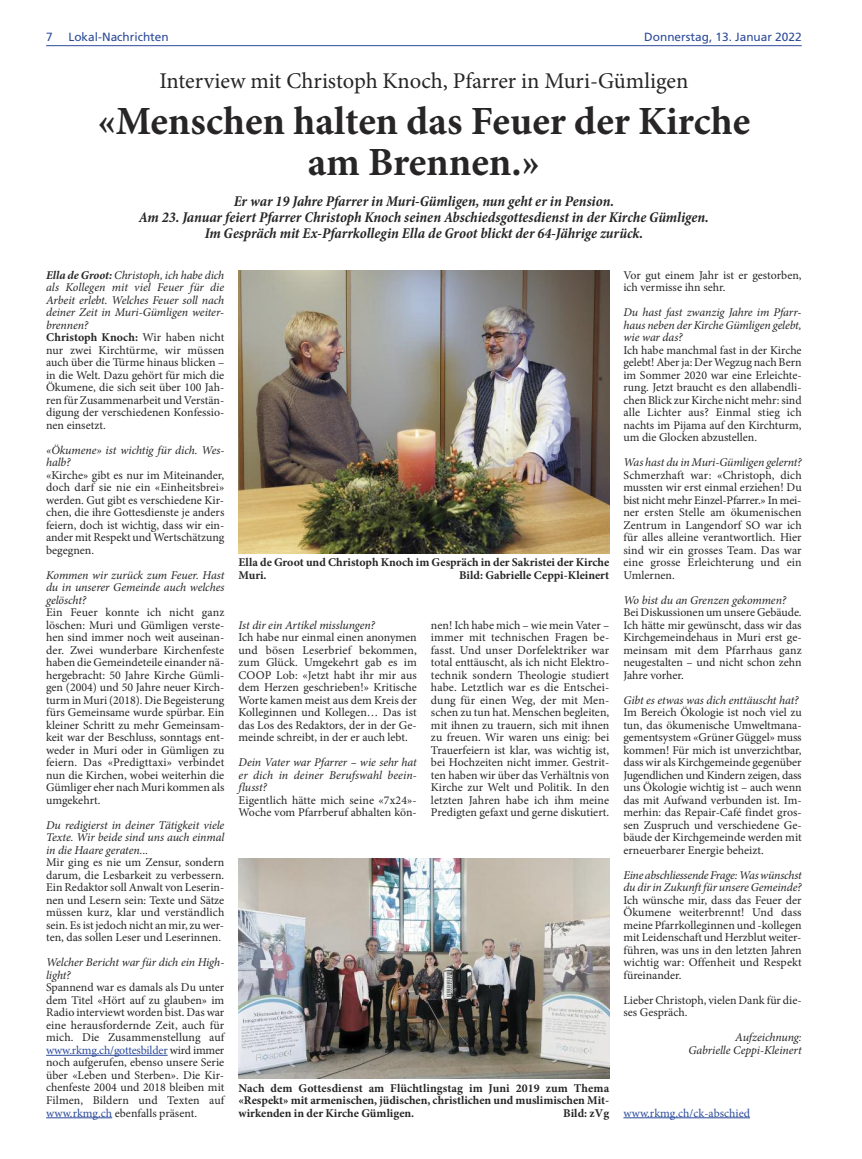
<style>
.page{position:relative;width:862px;height:1159px;background:#fff}
.page>*{position:absolute;margin:0;border:0;box-sizing:border-box;transform-origin:0 0}
.t1{font:700 40px/41.2px "Minion Pro";color:#272526;text-align:center}
.t2{font:22.5px "Minion Pro";color:#272526}
.t3{font:italic 700 condensed 15px/16.2px "Minion Pro";letter-spacing:-.005em;color:#272526;text-align:center}
.t4{font:11.88px/12.5px "Minion Pro";color:#272526;text-align:justify}
.t5{font:italic 11.88px/12.5px "Minion Pro";letter-spacing:-.01em;color:#272526;text-align:justify}
.t6{font:700 11.88px/12.5px "Minion Pro";color:#272526;text-align:justify}
.t7{font:11.88px "Frutiger";color:#2d4b9b}
.t8{font:11.88px "Minion Pro";color:#2d4b9b}
.s1{font-weight:700;font-style:italic}
.s2{font-style:italic}
.s3{font-weight:700}
.s4{color:#2d4b9b}
</style>
<div class="page">
<hr style="left:46px;top:45px;width:755px;height:1px;background:#2d4b9b">
<hr style="left:46px;top:1055px;width:121px;height:1px;background:#2d4b9b">
<hr style="left:46px;top:1117px;width:66px;height:1px;background:#2d4b9b">
<hr style="left:623px;top:1117px;width:126px;height:1px;background:#2d4b9b">
<img style="left:238px;top:270px;width:371px;height:284px">
<img style="left:238px;top:858px;width:371px;height:220px">
<p class="t7" style="left:46px;top:32px;width:8px">7</p>
<p class="t7" style="left:68px;top:32px;width:102px">Lokal-Nachrichten</p>
<p class="t7" style="left:644px;top:32px;width:159px">Donnerstag, 13. Januar 2022</p>
<h2 class="t2" style="left:159px;top:72px;width:530px">Interview mit Christoph Knoch, Pfarrer in Muri-Gümligen</h2>
<h1 class="t1" style="left:97px;top:104px;width:653px">«Menschen halten das Feuer der Kirche am Brennen.»</h1>
<p class="t3" style="left:139px;top:194px;width:571px">Er war 19 Jahre Pfarrer in Muri-Gümligen, nun geht er in Pension.<br>Am 23. Januar feiert Pfarrer Christoph Knoch seinen Abschiedsgottesdienst in der Kirche Gümligen.<br>Im Gespräch mit Ex-Pfarrkollegin Ella de Groot blickt der 64-Jährige zurück.</p>
<p class="t4" style="left:46px;top:270px;width:180px;text-align:left"><span class="s1">Ella de Groot:</span> <span class="s2">Christoph, ich habe dich als Kollegen mit viel Feuer für die<br>Arbeit erlebt. Welches Feuer soll nach deiner Zeit in Muri-Gümligen weiter&shy;brennen?<br></span><span class="s3">Christoph Knoch:</span> Wir haben nicht nur zwei Kirchtürme, wir müssen auch über die Türme hinaus blicken – in die Welt. Dazu gehört für mich die<br>Ökumene, die sich seit über 100 Jah&shy;ren für Zusammenarbeit und Verstän&shy;digung der verschiedenen Konfessio&shy;nen einsetzt.</p>
<p class="t5" style="left:46px;top:445px;width:180px">«Ökumene» ist wichtig für dich. Wes&shy;halb?</p>
<p class="t4" style="left:46px;top:470px;width:180px">«Kirche» gibt es nur im Miteinander, doch darf sie nie ein «Einheitsbrei» werden. Gut gibt es verschiedene Kir&shy;chen, die ihre Gottesdienste je anders feiern, doch ist wichtig, dass wir ein&shy;ander mit Respekt und Wertschätzung begegnen.</p>
<p class="t5" style="left:46px;top:570px;width:180px">Kommen wir zurück zum Feuer. Hast du in unserer Gemeinde auch welches gelöscht?</p>
<p class="t4" style="left:46px;top:607px;width:180px">Ein Feuer konnte ich nicht ganz löschen: Muri und Gümligen verste&shy;hen sind immer noch weit auseinan&shy;der. Zwei wunderbare Kirchenfeste haben die Gemeindeteile einander nä&shy;hergebracht: 50 Jahre Kirche Gümli&shy;gen (2004) und 50 Jahre neuer Kirch&shy;turm in Muri (2018). Die Begeisterung fürs Gemeinsame wurde spürbar. Ein kleiner Schritt zu mehr Gemeinsam&shy;keit war der Beschluss, sonntags ent&shy;weder in Muri oder in Gümligen zu feiern. Das «Predigttaxi» verbindet nun die Kirchen, wobei weiterhin die Gümliger eher nach Muri kommen als umgekehrt.</p>
<p class="t5" style="left:46px;top:820px;width:180px">Du redigierst in deiner Tätigkeit viele Texte. Wir beide sind uns auch einmal in die Haare geraten...</p>
<p class="t4" style="left:46px;top:857px;width:180px">Mir ging es nie um Zensur, sondern darum, die Lesbarkeit zu verbessern.<br>Ein Redaktor soll Anwalt von Leserin&shy;nen und Lesern sein: Texte und Sätze müssen kurz, klar und verständlich sein. Es ist jedoch nicht an mir, zu wer&shy;ten, das sollen Leser und Leserinnen.</p>
<p class="t5" style="left:46px;top:957px;width:180px">Welcher Bericht war für dich ein High&shy;light?</p>
<p class="t4" style="left:46px;top:982px;width:180px">Spannend war es damals als Du unter dem Titel «Hört auf zu glauben» im Radio interviewt worden bist. Das war eine herausfordernde Zeit, auch für mich. Die Zusammenstellung auf <span class="s4">www.rkmg.ch/gottesbilder</span> wird immer noch aufgerufen, ebenso unsere Serie über «Leben und Sterben». Die Kir&shy;chenfeste 2004 und 2018 bleiben mit Filmen, Bildern und Texten auf <span class="s4">www.rkmg.ch</span> ebenfalls präsent.</p>
<p class="t6" style="left:238px;top:557px;width:372px">Ella de Groot und Christoph Knoch im Gespräch in der Sakristei der Kirche<br>Muri.</p>
<p class="t6" style="left:459px;top:570px;width:151px">Bild: Gabrielle Ceppi-Kleinert</p>
<p class="t5" style="left:238px;top:620px;width:138px">Ist dir ein Artikel misslungen?</p>
<p class="t4" style="left:238px;top:632px;width:180px">Ich habe nur einmal einen anonymen und bösen Leserbrief bekommen, zum Glück. Umgekehrt gab es im COOP Lob: «Jetzt habt ihr mir aus dem Herzen geschrieben!» Kritische Worte kamen meist aus dem Kreis der Kolleginnen und Kollegen… Das ist das Los des Redaktors, der in der Ge&shy;meinde schreibt, in der er auch lebt.</p>
<p class="t5" style="left:238px;top:757px;width:180px">Dein Vater war Pfarrer – wie sehr hat er dich in deiner Berufswahl beein&shy;flusst?</p>
<p class="t4" style="left:238px;top:795px;width:180px">Eigentlich hätte mich seine «7x24»-<br>Woche vom Pfarrberuf abhalten kön-</p>
<p class="t4" style="left:431px;top:620px;width:180px">nen! Ich habe mich – wie mein Vater – immer mit technischen Fragen be&shy;fasst. Und unser Dorfelektriker war total enttäuscht, als ich nicht Elektro&shy;technik sondern Theologie studiert habe. Letztlich war es die Entschei&shy;dung für einen Weg, der mit Men&shy;schen zu tun hat. Menschen begleiten, mit ihnen zu trauern, sich mit ihnen zu freuen. Wir waren uns einig: bei Trauerfeiern ist klar, was wichtig ist, bei Hochzeiten nicht immer. Gestrit&shy;ten haben wir über das Verhältnis von Kirche zur Welt und Politik. In den letzten Jahren habe ich ihm meine Predigten gefaxt und gerne diskutiert.</p>
<p class="t6" style="left:238px;top:1082px;width:372px">Nach dem Gottesdienst am Flüchtlingstag im Juni 2019 zum Thema «Respekt» mit armenischen, jüdischen, christlichen und muslimischen Mit&shy;wirkenden in der Kirche Gümligen.</p>
<p class="t6" style="left:563px;top:1107px;width:47px">Bild: zVg</p>
<p class="t4" style="left:623px;top:270px;width:180px">Vor gut einem Jahr ist er gestorben, ich vermisse ihn sehr.</p>
<p class="t5" style="left:623px;top:307px;width:180px">Du hast fast zwanzig Jahre im Pfarr&shy;haus neben der Kirche Gümligen gelebt, wie war das?</p>
<p class="t4" style="left:623px;top:345px;width:180px">Ich habe manchmal fast in der Kirche gelebt! Aber ja: Der Wegzug nach Bern im Sommer 2020 war eine Erleichte&shy;rung. Jetzt braucht es den allabendli&shy;chen Blick zur Kirche nicht mehr: sind alle Lichter aus? Einmal stieg ich nachts im Pijama auf den Kirchturm, um die Glocken abzustellen.</p>
<p class="t5" style="left:623px;top:457px;width:180px">Was hast du in Muri-Gümligen gelernt?</p>
<p class="t4" style="left:623px;top:470px;width:180px">Schmerzhaft war: «Christoph, dich mussten wir erst einmal erziehen! Du bist nicht mehr Einzel-Pfarrer.» In mei&shy;ner ersten Stelle am ökumenischen Zentrum in Langendorf SO war ich für alles alleine verantwortlich. Hier sind wir ein grosses Team. Das war eine grosse Erleichterung und ein Umlernen.</p>
<p class="t5" style="left:623px;top:595px;width:164px">Wo bist du an Grenzen gekommen?</p>
<p class="t4" style="left:623px;top:607px;width:180px">Bei Diskussionen um unsere Gebäude.<br>Ich hätte mir gewünscht, dass wir das Kirchgemeindehaus in Muri erst ge&shy;meinsam mit dem Pfarrhaus ganz neugestalten – und nicht schon zehn Jahre vorher.</p>
<p class="t5" style="left:623px;top:695px;width:177px">Gibt es etwas was dich enttäuscht hat?</p>
<p class="t4" style="left:623px;top:707px;width:180px">Im Bereich Ökologie ist noch viel zu tun, das ökumenische Umweltmana&shy;gementsystem «Grüner Güggel» muss kommen! Für mich ist unverzichtbar, dass wir als Kirchgemeinde gegenüber Jugendlichen und Kindern zeigen, dass uns Ökologie wichtig ist – auch wenn das mit Aufwand verbunden ist. Im&shy;merhin: das Repair-Café findet gros&shy;sen Zuspruch und verschiedene Ge&shy;bäude der Kirchgemeinde werden mit erneuerbarer Energie beheizt.</p>
<p class="t5" style="left:623px;top:870px;width:180px">Eine abschliessendeFrage:Waswünschst du dir in Zukunft für unsere Gemeinde?</p>
<p class="t4" style="left:623px;top:895px;width:180px">Ich wünsche mir, dass das Feuer der Ökumene weiterbrennt! Und dass meine Pfarrkolleginnen und -kollegen mit Leidenschaft und Herzblut weiter&shy;führen, was uns in den letzten Jahren wichtig war: Offenheit und Respekt füreinander.</p>
<p class="t4" style="left:623px;top:995px;width:180px">Lieber Christoph, vielen Dank für die&shy;ses Gespräch.</p>
<p class="t5" style="left:688px;top:1032px;width:115px;text-align:right">Aufzeichnung:<br>Gabrielle Ceppi-Kleinert</p>
<p class="t8" style="left:623px;top:1108px;width:128px">www.rkmg.ch/ck-abschied</p>
</div>
